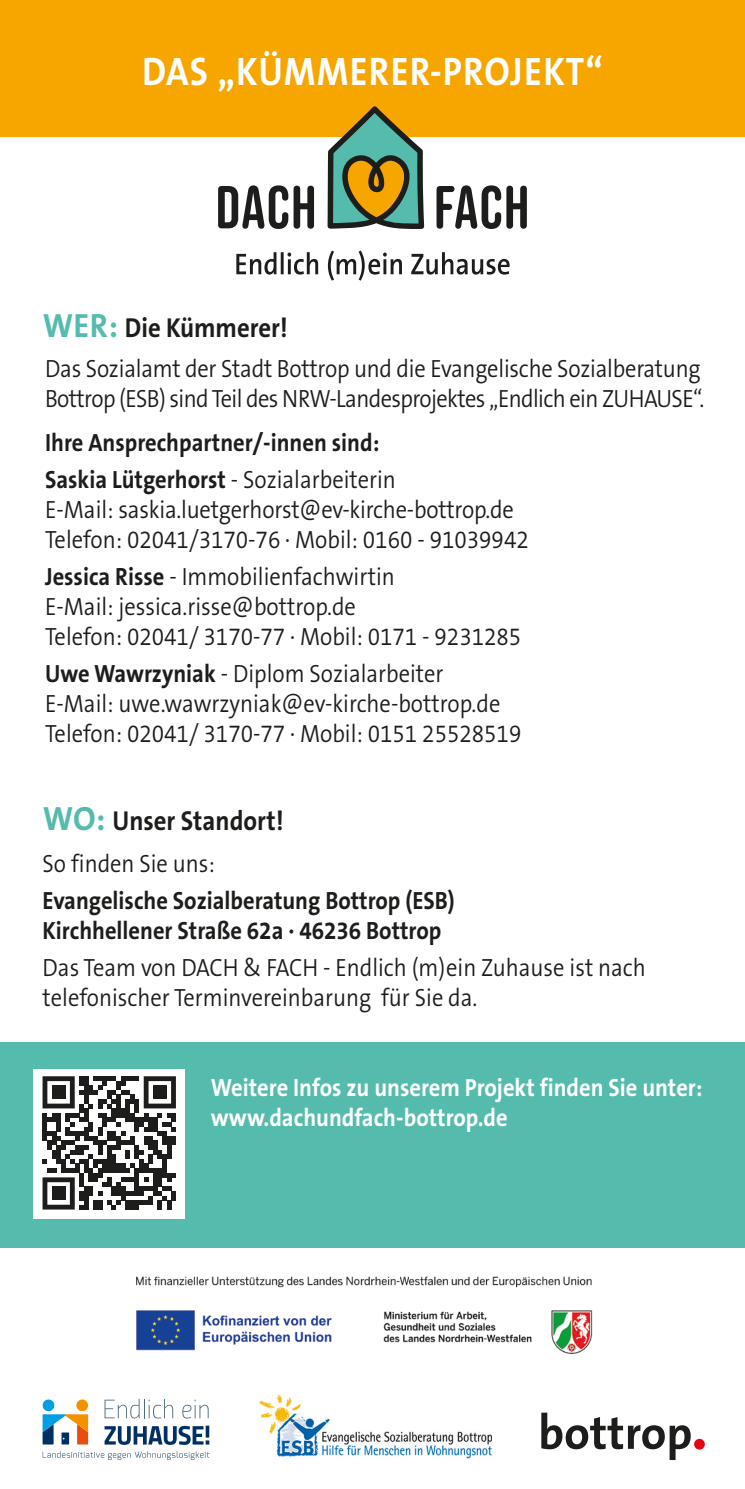
<style>
.page{position:relative;width:745px;height:1489px;background:#fff}
.page>*{position:absolute;margin:0;border:0;box-sizing:border-box;transform-origin:0 0}
.t1{font:700 40px "The Sans B Plus W7";letter-spacing:.035em;color:#fff;scale:.9 1}
.t2{font:700 27.5px "The Sans B Plus W7";color:#1d1d1b;scale:.9 1}
.t3{font:300 25px/30px "The Sans B Plus W4";color:#1d1d1b;scale:.9 1}
.t4{font:700 25px/30px "The Sans B Plus W7";color:#1d1d1b;scale:.9 1}
.t5{font:300 25px/30px "The Sans B Plus W4";letter-spacing:-.025em;color:#1d1d1b;scale:.9 1}
.t6{font:700 25px/30px "The Sans B Plus W7";color:#fff;scale:.9 1}
.s1{font-size:33.75px;color:#55bbac}
.s2{font-family:"The Sans B Plus W4";font-weight:300}
.s3{font-family:"The Sans B Plus W7";font-weight:700}
</style>
<div class="page">
<div style="left:0;top:1041px;width:744px;height:206px;background:#55bbac"></div>
<img style="left:136px;top:1276px;width:457px;height:78px">
<img style="left:259px;top:1394px;width:231px;height:65px">
<svg style="left:693px;top:1438px;width:11px;height:11px"></svg>
<svg style="left:541px;top:1412px;width:149px;height:47px"></svg>
<svg style="left:43px;top:1451px;width:166px;height:8px"></svg>
<svg style="left:104px;top:1398px;width:69px;height:20px"></svg>
<svg style="left:182px;top:1399px;width:26px;height:19px"></svg>
<svg style="left:104px;top:1425px;width:105px;height:19px"></svg>
<svg style="left:42px;top:1399px;width:47px;height:45px"></svg>
<div style="left:0;top:0;width:744px;height:136px;background:#f7a600"></div>
<div style="left:33px;top:1068px;width:152px;height:150px;background:#fff"></div>
<svg style="left:42px;top:1076px;width:134px;height:133px"></svg>
<div style="left:52px;top:1085px;width:13px;height:14px;background:#1d1d1b"></div>
<div style="left:153px;top:1085px;width:14px;height:14px;background:#1d1d1b"></div>
<div style="left:52px;top:1186px;width:13px;height:14px;background:#1d1d1b"></div>
<svg style="left:218px;top:185px;width:96px;height:44px"></svg>
<svg style="left:436px;top:185px;width:90px;height:44px"></svg>
<svg style="left:327px;top:106px;width:97px;height:123px"></svg>
<svg style="left:236px;top:250px;width:273px;height:31px"></svg>
<h1 class="t1" style="left:142px;top:46px;width:513px">DAS „KÜMMERER-PROJEKT“</h1>
<p class="t2" style="left:43px;top:310px;width:274px"><span class="s1">WER:</span> Die Kümmerer!</p>
<p class="t5" style="left:45px;top:353px;width:733px">Das Sozialamt der Stadt Bottrop und die Evangelische Sozialberatung<br>Bottrop (ESB) sind Teil des NRW-Landesprojektes „Endlich ein ZUHAUSE“.</p>
<p class="t4" style="left:45px;top:424px;width:391px;line-height:37px">Ihre Ansprechpartner/-innen sind:<br>Saskia Lütgerhorst <span class="s2">- Sozialarbeiterin</span></p>
<p class="t3" style="left:45px;top:494px;width:538px">E-Mail: saskia.luetgerhorst@ev-kirche-bottrop.de<br>Telefon: 02041/3170-76 · Mobil: 0160 - 91039942</p>
<p class="t3" style="left:45px;top:561px;width:530px"><span class="s3">Jessica Risse</span> - Immobilienfachwirtin<br>E-Mail: jessica.risse@bottrop.de<br>Telefon: 02041/ 3170-77 · Mobil: 0171 - 9231285</p>
<p class="t3" style="left:45px;top:658px;width:530px"><span class="s3">Uwe Wawrzyniak</span> - Diplom Sozialarbeiter<br>E-Mail: uwe.wawrzyniak@ev-kirche-bottrop.de<br>Telefon: 02041/ 3170-77 · Mobil: 0151 25528519</p>
<p class="t2" style="left:43px;top:803px;width:269px"><span class="s1">WO:</span> Unser Standort!</p>
<p class="t3" style="left:43px;top:848px;width:193px">So finden Sie uns:</p>
<p class="t4" style="left:43px;top:885px;width:459px">Evangelische Sozialberatung Bottrop (ESB)<br>Kirchhellener Straße 62a · 46236 Bottrop</p>
<p class="t3" style="left:43px;top:952px;width:671px">Das Team von DACH &amp; FACH - Endlich (m)ein Zuhause ist nach telefonischer Terminvereinbarung für Sie da.</p>
<p class="t6" style="left:210px;top:1072px;width:547px">Weitere Infos zu unserem Projekt finden Sie unter: www.dachundfach-bottrop.de</p>
</div>
